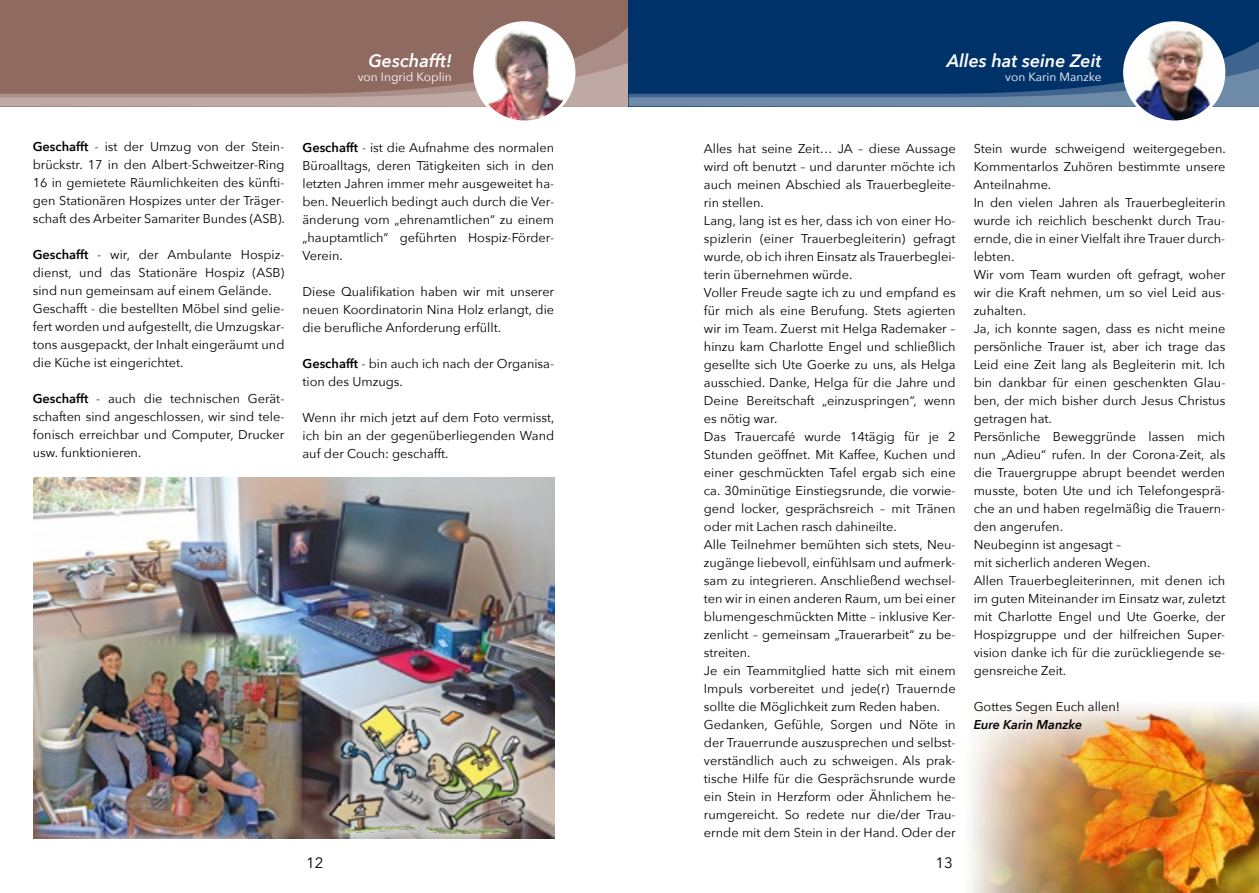
<style>
.page{position:relative;width:1259px;height:893px;background:#fff}
.page>*{position:absolute;margin:0;border:0;box-sizing:border-box;transform-origin:0 0}
.t1{font:italic 600 18px "Avenir Next";color:#fff}
.t2{font:15px "Avenir Next";color:#000}
.t3{font:12.75px/18px "Avenir Next";color:#000;text-align:justify}
.t4{font:italic 600 12.75px "Avenir Next";color:#000}
.t5{font:12px "Avenir Next";color:#fff}
.s1{font-weight:600}
</style>
<div class="page">
<div style="left:0;top:0;width:629px;height:106px;background:#8f6a60"></div>
<img style="left:486px;top:23px;width:80px;height:96px">
<div style="left:473px;top:21px;width:102px;height:102px;border:3px solid #fff;border-radius:50%"></div>
<img style="left:33px;top:477px;width:521px;height:362px">
<div style="left:321px;top:695px;width:216px;height:147px;background:#fff;opacity:.86"></div>
<img style="left:329px;top:702px;width:201px;height:131px">
<img style="left:34px;top:633px;width:268px;height:206px">
<img style="left:970px;top:702px;width:289px;height:191px">
<div style="left:628px;top:0;width:631px;height:106px;background:#00326a"></div>
<svg style="left:0;top:44px;width:1259px;height:63px"></svg>
<img style="left:1124px;top:23px;width:99px;height:99px;border-radius:50px">
<div style="left:1123px;top:21px;width:102px;height:102px;border:3px solid #fff;border-radius:50%"></div>
<h1 class="t1" style="left:369px;top:45px;width:85px">Geschafft!</h1>
<p class="t5" style="left:358px;top:67px;width:95px">von Ingrid Koplin</p>
<h1 class="t1" style="left:947px;top:45px;width:156px">Alles hat seine Zeit</h1>
<p class="t5" style="left:1005px;top:67px;width:98px">von Karin Manzke</p>
<p class="t3" style="left:33px;top:137px;width:254px"><span class="s1">Geschafft</span> - ist der Umzug von der Stein&shy;brückstr. 17 in den Albert-Schweitzer-Ring 16 in gemietete Räumlichkeiten des künfti&shy;gen Stationären Hospizes unter der Träger&shy;schaft des Arbeiter Samariter Bundes (ASB).</p>
<p class="t3" style="left:33px;top:245px;width:253px;text-align:left"><span class="s1">Geschafft</span> - wir, der Ambulante Hospiz&shy;dienst, und das Stationäre Hospiz (ASB) sind nun gemeinsam auf einem Gelände.<br>Geschafft - die bestellten Möbel sind gelie&shy;fert worden und aufgestellt, die Umzugskar&shy;tons ausgepackt, der Inhalt eingeräumt und die Küche ist eingerichtet.</p>
<p class="t3" style="left:33px;top:389px;width:253px"><span class="s1">Geschafft</span> - auch die technischen Gerät&shy;schaften sind angeschlossen, wir sind tele&shy;fonisch erreichbar und Computer, Drucker usw. funktionieren.</p>
<p class="t3" style="left:302px;top:138px;width:253px"><span class="s1">Geschafft</span> - ist die Aufnahme des normalen Büroalltags, deren Tätigkeiten sich in den letzten Jahren immer mehr ausgeweitet ha&shy;ben. Neuerlich bedingt auch durch die Ver&shy;änderung vom „ehrenamtlichen“ zu einem „hauptamtlich“ geführten Hospiz-Förder-Verein.</p>
<p class="t3" style="left:302px;top:282px;width:253px">Diese Qualifikation haben wir mit unserer neuen Koordinatorin Nina Holz erlangt, die die berufliche Anforderung erfüllt.</p>
<p class="t3" style="left:302px;top:354px;width:253px"><span class="s1">Geschafft</span> - bin auch ich nach der Organisa&shy;tion des Umzugs.</p>
<p class="t3" style="left:302px;top:408px;width:254px">Wenn ihr mich jetzt auf dem Foto vermisst, ich bin an der gegenüberliegenden Wand auf der Couch: geschafft.</p>
<p class="t3" style="left:704px;top:139px;width:253px;text-align:left">Alles hat seine Zeit… JA – diese Aussage wird oft benutzt – und darunter möchte ich auch meinen Abschied als Trauerbegleite&shy;rin stellen.<br>Lang, lang ist es her, dass ich von einer Ho&shy;spizlerin (einer Trauerbegleiterin) gefragt wurde, ob ich ihren Einsatz als Trauerbeglei&shy;terin übernehmen würde.<br>Voller Freude sagte ich zu und empfand es für mich als eine Berufung. Stets agierten wir im Team. Zuerst mit Helga Rademaker – hinzu kam Charlotte Engel und schließlich gesellte sich Ute Goerke zu uns, als Helga ausschied. Danke, Helga für die Jahre und Deine Bereitschaft „einzuspringen“, wenn es nötig war.<br>Das Trauercafé wurde 14tägig für je 2<br>Stunden geöffnet. Mit Kaffee, Kuchen und einer geschmückten Tafel ergab sich eine ca. 30minütige Einstiegsrunde, die vorwie&shy;gend locker, gesprächsreich – mit Tränen oder mit Lachen rasch dahineilte.<br>Alle Teilnehmer bemühten sich stets, Neu&shy;zugänge liebevoll, einfühlsam und aufmerk&shy;sam zu integrieren. Anschließend wechsel&shy;ten wir in einen anderen Raum, um bei einer blumengeschmückten Mitte – inklusive Ker&shy;zenlicht – gemeinsam „Trauerarbeit“ zu be&shy;streiten.<br>Je ein Teammitglied hatte sich mit einem Impuls vorbereitet und jede(r) Trauernde sollte die Möglichkeit zum Reden haben.<br>Gedanken, Gefühle, Sorgen und Nöte in der Trauerrunde auszusprechen und selbst&shy;verständlich auch zu schweigen. Als prak&shy;tische Hilfe für die Gesprächsrunde wurde ein Stein in Herzform oder Ähnlichem he&shy;rumgereicht. So redete nur die/der Trau&shy;ernde mit dem Stein in der Hand. Oder der</p>
<p class="t3" style="left:973px;top:139px;width:254px;text-align:left">Stein wurde schweigend weitergegeben.<br>Kommentarlos Zuhören bestimmte unsere Anteilnahme.<br>In den vielen Jahren als Trauerbegleiterin wurde ich reichlich beschenkt durch Trau&shy;ernde, die in einer Vielfalt ihre Trauer durch&shy;lebten.<br>Wir vom Team wurden oft gefragt, woher wir die Kraft nehmen, um so viel Leid aus&shy;zuhalten.<br>Ja, ich konnte sagen, dass es nicht meine persönliche Trauer ist, aber ich trage das Leid eine Zeit lang als Begleiterin mit. Ich bin dankbar für einen geschenkten Glau&shy;ben, der mich bisher durch Jesus Christus getragen hat.<br>Persönliche Beweggründe lassen mich nun „Adieu“ rufen. In der Corona-Zeit, als die Trauergruppe abrupt beendet werden musste, boten Ute und ich Telefongesprä&shy;che an und haben regelmäßig die Trauern&shy;den angerufen.<br>Neubeginn ist angesagt –<br>mit sicherlich anderen Wegen.<br>Allen Trauerbegleiterinnen, mit denen ich im guten Miteinander im Einsatz war, zuletzt mit Charlotte Engel und Ute Goerke, der Hospizgruppe und der hilfreichen Super&shy;vision danke ich für die zurückliegende se&shy;gensreiche Zeit.</p>
<p class="t3" style="left:973px;top:697px;width:148px">Gottes Segen Euch allen!</p>
<p class="t4" style="left:973px;top:714px;width:110px">Eure Karin Manzke</p>
<p class="t2" style="left:306px;top:850px;width:19px">12</p>
<p class="t2" style="left:935px;top:850px;width:19px">13</p>
</div>
